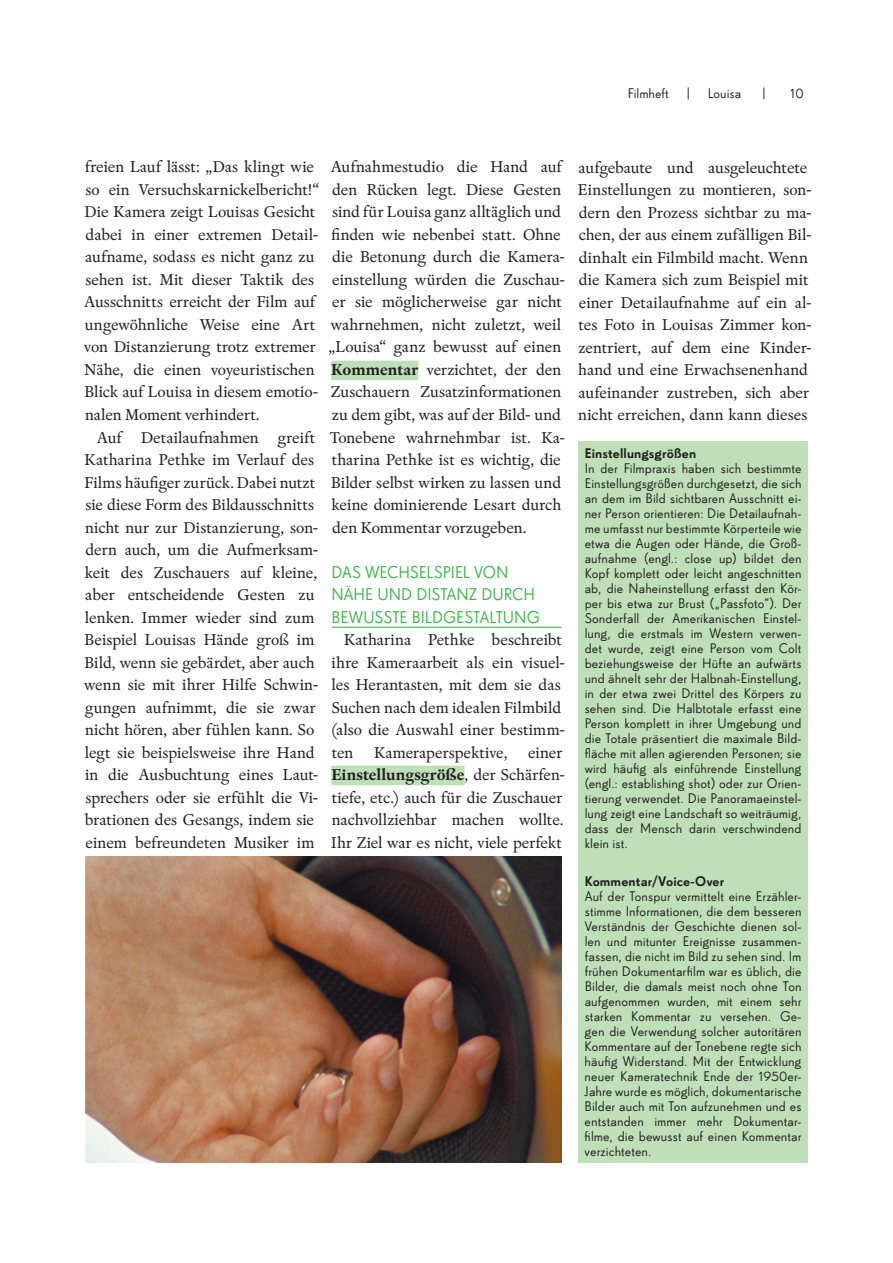
<style>
.page{position:relative;width:893px;height:1263px;background:#fff}
.page>*{position:absolute;margin:0;border:0;box-sizing:border-box;transform-origin:0 0}
.t1{font:16.5px/22.5px "Rongel";color:#231f20}
.t2{font:16.5px/22.5px "Super Grotesk B Rg LF";color:#3ab54a}
.t3{font:13.5px/15px "Super Grotesk B Rg LF";letter-spacing:.005em;color:#231f20;text-align:justify}
.t4{font:13.5px "Super Grotesk B Med LF";letter-spacing:.01em;color:#231f20}
.s1{font-weight:700}
</style>
<div class="page">
<div style="left:331px;top:361px;width:87px;height:19px;background:#bedfb8"></div>
<hr style="left:332px;top:627px;width:229px;height:1px;background:#3ab54a">
<div style="left:331px;top:766px;width:133px;height:19px;background:#bedfb8"></div>
<div style="left:578px;top:441px;width:230px;height:722px;background:#bedfb8"></div>
<img style="left:85px;top:856px;width:476px;height:307px">
<p class="t3" style="left:628px;top:86px;width:43px">Filmheft</p>
<p class="t3" style="left:686px;top:86px;width:57px">| Louisa</p>
<p class="t3" style="left:761px;top:86px;width:7px">|</p>
<p class="t3" style="left:790px;top:86px;width:15px">10</p>
<p class="t1" style="left:84px;top:156px;width:237px">freien Lauf lässt: „Das klingt wie so ein Versuchskarnickelbericht!“<br>Die Kamera zeigt Louisas Gesicht dabei in einer extremen Detail&shy;aufname, sodass es nicht ganz zu sehen ist. Mit dieser Taktik des<br>Ausschnitts erreicht der Film auf ungewöhnliche Weise eine Art von Distanzierung trotz extremer<br>Nähe, die einen voyeuristischen<br>Blick auf Louisa in diesem emotio&shy;nalen Moment verhindert.</p>
<p class="t1" style="left:84px;top:426px;width:236px;text-align:center">Auf Detailaufnahmen greift<br>Katharina Pethke im Verlauf des<br>Films häufiger zurück. Dabei nutzt sie diese Form des Bildausschnitts nicht nur zur Distanzierung, son&shy;dern auch, um die Aufmerksam&shy;keit des Zuschauers auf kleine, aber entscheidende Gesten zu lenken. Immer wieder sind zum<br>Beispiel Louisas Hände groß im<br>Bild, wenn sie gebärdet, aber auch wenn sie mit ihrer Hilfe Schwin&shy;gungen aufnimmt, die sie zwar nicht hören, aber fühlen kann. So legt sie beispielsweise ihre Hand in die Ausbuchtung eines Laut&shy;sprechers oder sie erfühlt die Vi&shy;brationen des Gesangs, indem sie einem befreundeten Musiker im</p>
<p class="t1" style="left:329px;top:156px;width:238px">Aufnahmestudio die Hand auf den Rücken legt. Diese Gesten sind für Louisa ganz alltäglich und finden wie nebenbei statt. Ohne die Betonung durch die Kamera&shy;einstellung würden die Zuschau&shy;er sie möglicherweise gar nicht wahrnehmen, nicht zuletzt, weil „Louisa“ ganz bewusst auf einen<br><span class="s1">Kommentar</span> verzichtet, der den<br>Zuschauern Zusatzinformationen zu dem gibt, was auf der Bild- und<br>Tonebene wahrnehmbar ist. Ka&shy;tharina Pethke ist es wichtig, die<br>Bilder selbst wirken zu lassen und keine dominierende Lesart durch den Kommentar vorzugeben.</p>
<p class="t2" style="left:331px;top:560px;width:210px">Das Wechselspi el von<br>Nähe und Distanz durch bewusste Bi ldgestaltung</p>
<p class="t1" style="left:331px;top:629px;width:236px;text-align:center">Katharina Pethke beschreibt ihre Kameraarbeit als ein visuel&shy;les Herantasten, mit dem sie das Suchen nach dem idealen Filmbild (also die Auswahl einer bestimm&shy;ten Kameraperspektive, einer <span class="s1">Einstellungsgröße</span>, der Schärfen&shy;tiefe, etc.) auch für die Zuschauer nachvollziehbar machen wollte.<br>Ihr Ziel war es nicht, viele perfekt</p>
<p class="t1" style="left:578px;top:157px;width:235px">aufgebaute und ausgeleuchtete<br>Einstellungen zu montieren, son&shy;dern den Prozess sichtbar zu ma&shy;chen, der aus einem zufälligen Bil&shy;dinhalt ein Filmbild macht. Wenn die Kamera sich zum Beispiel mit einer Detailaufnahme auf ein al&shy;tes Foto in Louisas Zimmer kon&shy;zentriert, auf dem eine Kinder&shy;hand und eine Erwachsenenhand aufeinander zustreben, sich aber nicht erreichen, dann kann dieses</p>
<p class="t4" style="left:585px;top:446px;width:113px">Einstellungsgrößen</p>
<p class="t3" style="left:585px;top:461px;width:218px">In der Filmpraxis haben sich bestimmte Einstellungsgrößen durchgesetzt, die sich an dem im Bild sichtbaren Ausschnitt ei&shy;ner Person orientieren: Die Detailaufnah&shy;me umfasst nur bestimmte Körperteile wie etwa die Augen oder Hände, die Groß&shy;aufnahme (engl.: close up) bildet den Kopf komplett oder leicht angeschnitten ab, die Naheinstellung erfasst den Kör&shy;per bis etwa zur Brust („Passfoto“). Der Sonderfall der Amerikanischen Einstel&shy;lung, die erstmals im Western verwen&shy;det wurde, zeigt eine Person vom Colt beziehungsweise der H üfte an aufwärts und ähnelt sehr der Halbnah-Einstellung, in der etwa zwei Drittel des Körpers zu sehen sind. Die Halbtotale erfasst eine Person komplett in ihrer U mgebung und die Totale präsentiert die maximale Bild&shy;fläche mit allen agierenden Personen; sie wird häufig als einführende Einstellung (engl.: establishing shot) oder zur Orien&shy;tierung verwendet. Die Panoramaeinstel&shy;lung zeigt eine Landschaft so weiträumig, dass der Mensch darin verschwindend klein ist.</p>
<p class="t4" style="left:585px;top:873px;width:141px">Kommentar/Voice-Over</p>
<p class="t3" style="left:585px;top:889px;width:218px">Auf der Tonspur vermittelt eine Erzähler&shy;stimme Informationen, die dem besseren Verständnis der Geschichte dienen sol&shy;len und mitunter Ereignisse zusammen&shy;fassen, die nicht im Bild zu sehen sind. Im frühen Dokumentarfilm war es üblich, die Bilder, die damals meist noch ohne Ton aufgenommen wurden, mit einem sehr starken Kommentar zu versehen. Ge&shy;gen die Verwendung solcher autoritären Kommentare auf der Tonebene regte sich häufig Widerstand. M it der Entwicklung neuer Kameratechnik Ende der 1950er-Jahre wurde es möglich, dokumentarische Bilder auch mit Ton aufzunehmen und es entstanden immer mehr Dokumentar&shy;filme, die bewusst auf einen Kommentar verzichteten.</p>
</div>
